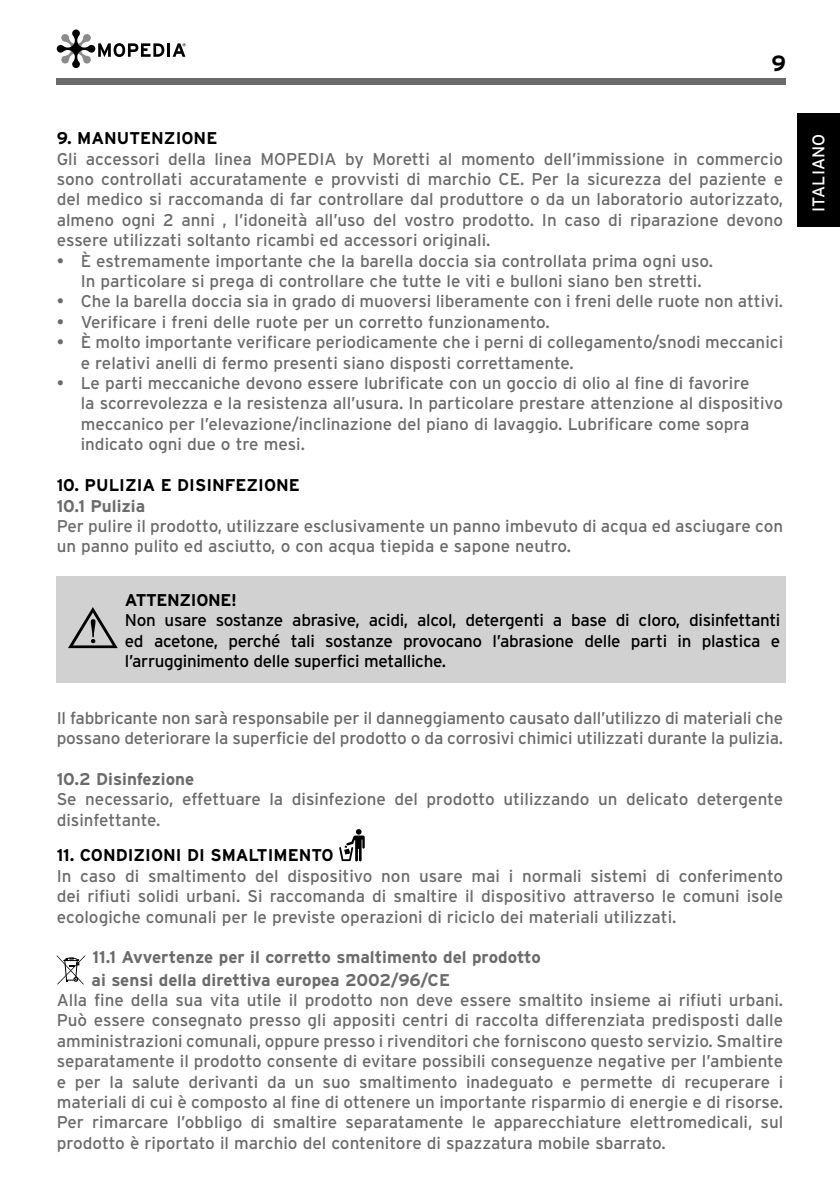
<style>
.page{position:relative;width:840px;height:1191px;background:#fff}
.page>*{position:absolute;margin:0;border:0;box-sizing:border-box;transform-origin:0 0}
.t1{font:700 22px "Interstate";color:#000}
.t2{font:17px/20.4px "Interstate";color:#6b6b6b}
.t3{font:17px/20.4px "Interstate";letter-spacing:-.02em;color:#000;text-align:justify}
.t4{font:700 17px/22px "Interstate";color:#6b6b6b}
.t5{font:700 17px "Interstate";color:#000}
.t6{font:700 17px "Interstate";letter-spacing:-.02em;color:#000}
.t7{font:17px "Interstate";letter-spacing:.005em;color:#fff}
</style>
<div class="page">
<div style="left:57px;top:78px;width:728px;height:7px;background:#6b6b6b"></div>
<svg style="left:57px;top:29px;width:107px;height:39px"></svg>
<hr style="left:167px;top:43px;width:3px;height:14px;background:#000">
<svg style="left:172px;top:43px;width:13px;height:14px"></svg>
<div style="left:796px;top:113px;width:43px;height:114px;background:#000"></div>
<div style="left:57px;top:576px;width:728px;height:107px;background:#d1d1d1"></div>
<svg style="left:68px;top:607px;width:50px;height:41px"></svg>
<svg style="left:339px;top:829px;width:25px;height:32px"></svg>
<svg style="left:57px;top:955px;width:28px;height:29px"></svg>
<p class="t1" style="left:771px;top:51px;width:16px">9</p>
<p class="t5" style="left:57px;top:129px;width:162px">9. MANUTENZIONE</p>
<p class="t2" style="left:57px;top:148px;width:727px;text-align:justify">Gli accessori della linea MOPEDIA by Moretti al momento dell’immissione in commercio sono controllati accuratamente e provvisti di marchio CE. Per la sicurezza del paziente e del medico si raccomanda di far controllare dal produttore o da un laboratorio autorizzato, almeno ogni 2 anni , l’idoneità all’uso del vostro prodotto. In caso di riparazione devono essere utilizzati soltanto ricambi ed accessori originali.</p>
<p class="t2" style="left:81px;top:250px;width:633px;text-indent:-24px">• È estremamente importante che la barella doccia sia controllata prima ogni uso.<br>In particolare si prega di controllare che tutte le viti e bulloni siano ben stretti.</p>
<p class="t2" style="left:57px;top:291px;width:727px">• Che la barella doccia sia in grado di muoversi liberamente con i freni delle ruote non attivi.</p>
<p class="t2" style="left:57px;top:311px;width:494px">• Verificare i freni delle ruote per un corretto funzionamento.</p>
<p class="t2" style="left:81px;top:332px;width:703px;text-indent:-24px">• È molto importante verificare periodicamente che i perni di collegamento/snodi meccanici e relativi anelli di fermo presenti siano disposti correttamente.</p>
<p class="t2" style="left:81px;top:373px;width:703px;text-indent:-24px">• Le parti meccaniche devono essere lubrificate con un goccio di olio al fine di favorire<br>la scorrevolezza e la resistenza all’usura. In particolare prestare attenzione al dispositivo meccanico per l’elevazione/inclinazione del piano di lavaggio. Lubrificare come sopra indicato ogni due o tre mesi.</p>
<p class="t5" style="left:57px;top:475px;width:244px">10. PULIZIA E DISINFEZIONE</p>
<p class="t4" style="left:57px;top:494px;width:90px">10.1 Pulizia</p>
<p class="t2" style="left:57px;top:515px;width:727px">Per pulire il prodotto, utilizzare esclusivamente un panno imbevuto di acqua ed asciugare con un panno pulito ed asciutto, o con acqua tiepida e sapone neutro.</p>
<p class="t6" style="left:125px;top:590px;width:114px">ATTENZIONE!</p>
<p class="t3" style="left:125px;top:610px;width:656px">Non usare sostanze abrasive, acidi, alcol, detergenti a base di cloro, disinfettanti ed acetone, perché tali sostanze provocano l’abrasione delle parti in plastica e l’arrugginimento delle superfici metalliche.</p>
<p class="t2" style="left:57px;top:707px;width:727px">Il fabbricante non sarà responsabile per il danneggiamento causato dall’utilizzo di materiali che possano deteriorare la superficie del prodotto o da corrosivi chimici utilizzati durante la pulizia.</p>
<p class="t4" style="left:57px;top:767px;width:139px">10.2 Disinfezione</p>
<p class="t2" style="left:57px;top:789px;width:727px">Se necessario, effettuare la disinfezione del prodotto utilizzando un delicato detergente disinfettante.</p>
<p class="t5" style="left:57px;top:846px;width:278px">11. CONDIZIONI DI SMALTIMENTO</p>
<p class="t2" style="left:57px;top:865px;width:727px;text-align:justify">In caso di smaltimento del dispositivo non usare mai i normali sistemi di conferimento dei rifiuti solidi urbani. Si raccomanda di smaltire il dispositivo attraverso le comuni isole ecologiche comunali per le previste operazioni di riciclo dei materiali utilizzati.</p>
<p class="t4" style="left:92px;top:946px;width:450px">11.1 Avvertenze per il corretto smaltimento del prodotto ai sensi della direttiva europea 2002/96/CE</p>
<p class="t2" style="left:57px;top:989px;width:727px;text-align:justify">Alla fine della sua vita utile il prodotto non deve essere smaltito insieme ai rifiuti urbani.<br>Può essere consegnato presso gli appositi centri di raccolta differenziata predisposti dalle amministrazioni comunali, oppure presso i rivenditori che forniscono questo servizio. Smaltire separatamente il prodotto consente di evitare possibili conseguenze negative per l’ambiente e per la salute derivanti da un suo smaltimento inadeguato e permette di recuperare i materiali di cui è composto al fine di ottenere un importante risparmio di energie e di risorse.<br>Per rimarcare l’obbligo di smaltire separatamente le apparecchiature elettromedicali, sul prodotto è riportato il marchio del contenitore di spazzatura mobile sbarrato.</p>
<p class="t7" style="left:808px;top:212px;width:79px;rotate:-90deg">ITALIANO</p>
</div>
